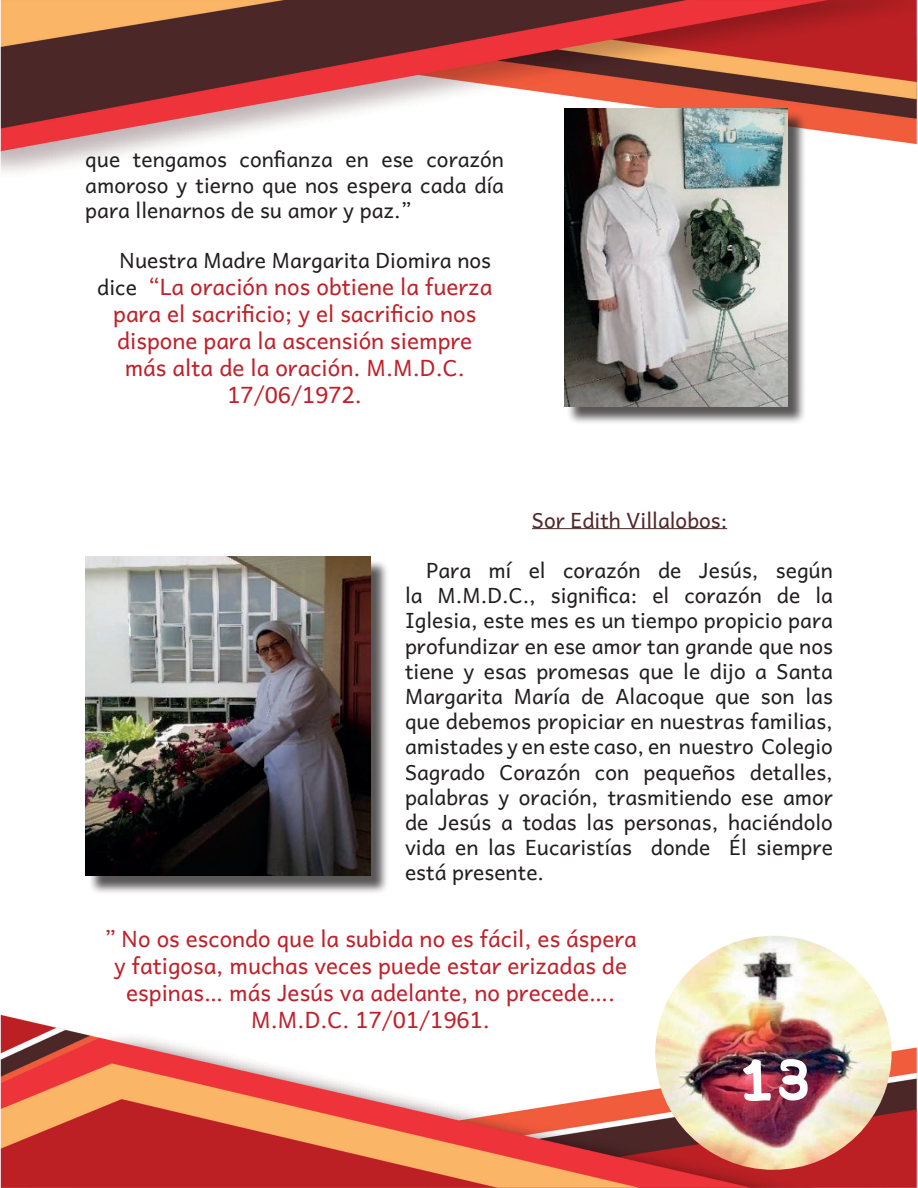
<style>
.page{position:relative;width:918px;height:1188px;background:#fff}
.page>*{position:absolute;margin:0;border:0;box-sizing:border-box;transform-origin:0 0}
.t1{font:700 54px "Waltograph UI";color:#fff}
.t2{font:22.5px/27px "Andika Basic";color:#c0212a;text-align:center}
.t3{font:21px/25.2px "Andika Basic";color:#231f20;text-align:justify}
.t4{font:21px "Andika Basic";color:#522729}
.s1{font-size:21px;color:#231f20}
</style>
<div class="page">
<img style="left:0;top:0;width:918px;height:172px">
<img style="left:0;top:1014px;width:918px;height:173px">
<img style="left:655px;top:936px;width:237px;height:234px">
<div style="left:567px;top:111px;width:239px;height:314px;background:#231f20;opacity:.75"></div>
<img style="left:564px;top:109px;width:224px;height:297px">
<div style="left:88px;top:559px;width:302px;height:335px;background:#231f20;opacity:.75"></div>
<img style="left:85px;top:557px;width:286px;height:319px">
<hr style="left:532px;top:528px;width:195px;height:1px;background:#522729">
<p class="t3" style="left:85px;top:144px;width:420px">que tengamos confianza en ese corazón amoroso y tierno que nos espera cada día para llenarnos de su amor y paz.”</p>
<p class="t3" style="left:120px;top:245px;width:373px">Nuestra Madre Margarita Diomira nos</p>
<p class="t2" style="left:97px;top:270px;width:397px"><span class="s1">dice</span> “La oración nos obtiene la fuerza para el sacrificio; y el sacrificio nos dispone para la ascensión siempre más alta de la oración. M.M.D.C.<br>17/06/1972.</p>
<p class="t4" style="left:532px;top:501px;width:197px">Sor Edith Villalobos:</p>
<p class="t3" style="left:405px;top:554px;width:429px;text-indent:21px">Para mí el corazón de Jesús, según la M.M.D.C., significa: el corazón de la Iglesia, este mes es un tiempo propicio para profundizar en ese amor tan grande que nos tiene y esas promesas que le dijo a Santa Margarita María de Alacoque que son las que debemos propiciar en nuestras familias, amistades y en este caso, en nuestro Colegio Sagrado Corazón con pequeños detalles, palabras y oración, trasmitiendo ese amor de Jesús a todas las personas, haciéndolo vida en las Eucaristías donde Él siempre está presente.</p>
<p class="t2" style="left:104px;top:922px;width:534px">” No os escondo que la subida no es fácil, es áspera y fatigosa, muchas veces puede estar erizadas de espinas… más Jesús va adelante, no precede….<br>M.M.D.C. 17/01/1961.</p>
<h1 class="t1" style="left:737px;top:1049px;width:77px">13</h1>
</div>
